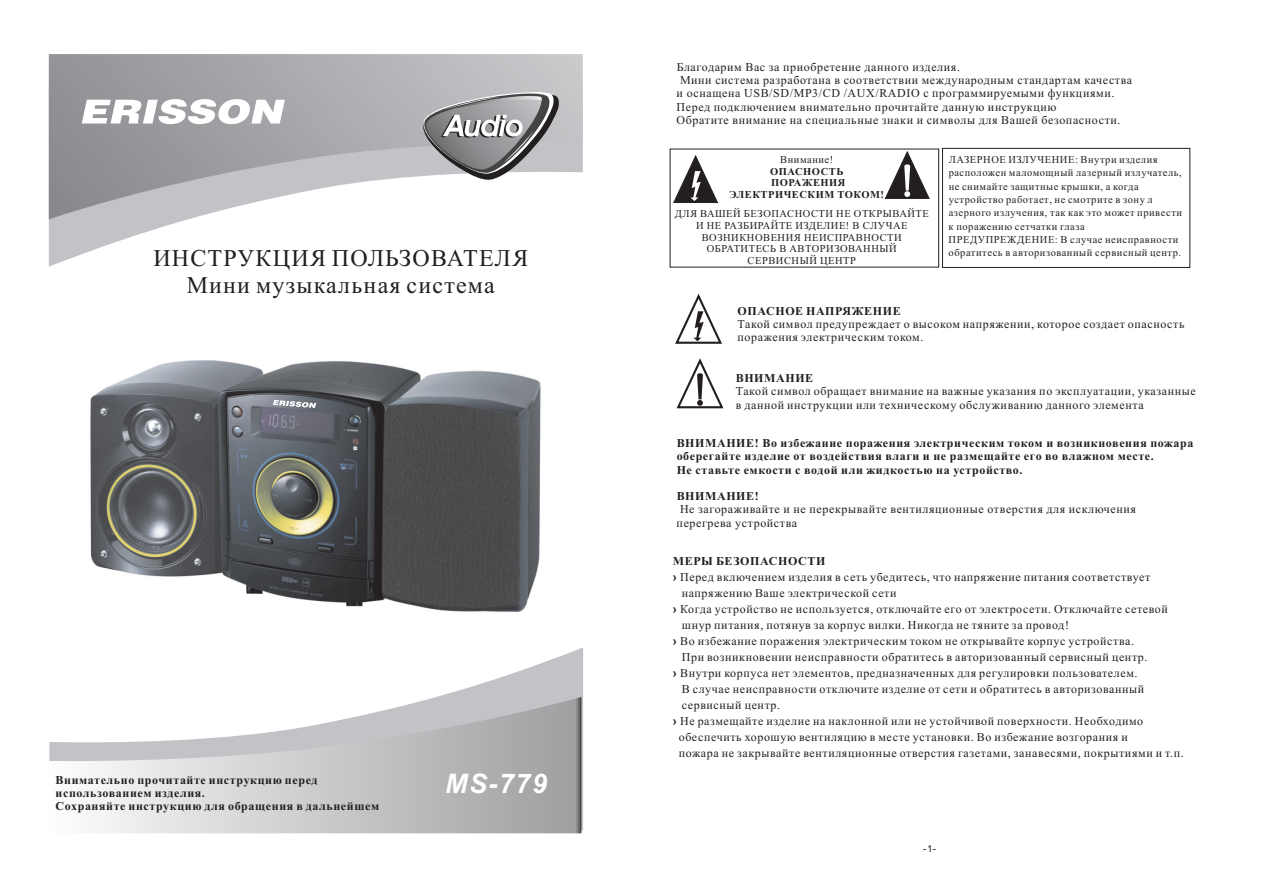
<style>
.page{position:relative;width:1263px;height:893px;background:#fff}
.page>*{position:absolute;margin:0;border:0;box-sizing:border-box;transform-origin:0 0}
.t1{font:italic 700 27px "Arial";color:#fff}
.t2{font:24px/26.5px "Times New Roman";letter-spacing:.05em;color:#231f20;text-align:center}
.t3{font:12px/13.4px "Times New Roman";letter-spacing:.05em;color:#231f20}
.t4{font:700 12px/13.4px "Times New Roman";letter-spacing:.05em;color:#231f20}
.t5{font:10.5px/13.4px "Times New Roman";letter-spacing:.05em;color:#231f20}
.t6{font:700 10.5px/11.7px "Times New Roman";letter-spacing:.05em;color:#231f20;text-align:center}
.t7{font:9.75px "Arial";color:#231f20}
.t8{font:5.4px "Arial";color:#231f20}
.s1{font-family:"Arial";font-weight:700}
</style>
<div class="page">
<svg style="left:49px;top:219px;width:140px;height:48px"></svg>
<svg style="left:49px;top:54px;width:534px;height:165px"></svg>
<svg style="left:437px;top:647px;width:146px;height:183px"></svg>
<svg style="left:49px;top:697px;width:532px;height:136px"></svg>
<svg style="left:417px;top:86px;width:143px;height:94px;background:#a3a3a5"></svg>
<svg style="left:82px;top:99px;width:203px;height:25px"></svg>
<div style="left:942px;top:148px;width:248px;height:120px;border:1px solid #231f20"></div>
<svg style="left:673px;top:156px;width:45px;height:47px"></svg>
<svg style="left:885px;top:151px;width:44px;height:48px"></svg>
<svg style="left:675px;top:294px;width:47px;height:50px"></svg>
<svg style="left:676px;top:358px;width:48px;height:51px"></svg>
<img style="left:90px;top:360px;width:451px;height:252px">
<svg style="left:273px;top:400px;width:43px;height:8px"></svg>
<h2 class="t2" style="left:153px;top:247px;width:376px">ИНСТРУКЦИЯ ПОЛЬЗОВАТЕЛЯ<br>Мини музыкальная система</h2>
<p class="t4" style="left:56px;top:774px;width:325px">Внимательно прочитайте инструкцию перед использованием изделия.<br>Сохраняйте инструкцию для обращения в дальнейшем</p>
<h1 class="t1" style="left:445px;top:773px;width:104px">MS-779</h1>
<p class="t3" style="left:677px;top:61px;width:457px">Благодарим Вас за приобретение данного изделия.<br>Мини система разработана в соответствии международным стандартам качества и оснащена USB/SD/MP3/CD /AUX/RADIO с программируемыми функциями.<br>Перед подключением внимательно прочитайте данную инструкцию<br>Обратите внимание на специальные знаки и символы для Вашей безопасности.</p>
<p class="t5" style="left:949px;top:154px;width:235px">ЛАЗЕРНОЕ ИЗЛУЧЕНИЕ: Внутри изделия расположен маломощный лазерный излучатель, не снимайте защитные крышки, а когда устройство работает, не смотрите в зону л азерного излучения, так как это может привести к поражению сетчатки глаза ПРЕДУПРЕЖДЕНИЕ: В случае неисправности обратитесь в авторизованный сервисный центр.</p>
<p class="t5" style="left:780px;top:154px;width:55px">Внимание!</p>
<p class="t6" style="left:729px;top:167px;width:156px">ОПАСНОСТЬ<br>ПОРАЖЕНИЯ<br>ЭЛЕКТРИЧЕСКИМ ТОКОМ!</p>
<p class="t5" style="left:675px;top:209px;width:256px;line-height:11.7px;text-align:center">ДЛЯ ВАШЕЙ БЕЗОПАСНОСТИ НЕ ОТКРЫВАЙТЕ<br>И НЕ РАЗБИРАЙТЕ ИЗДЕЛИЕ! В СЛУЧАЕ<br>ВОЗНИКНОВЕНИЯ НЕИСПРАВНОСТИ<br>ОБРАТИТЕСЬ В АВТОРИЗОВАННЫЙ<br>СЕРВИСНЫЙ ЦЕНТР</p>
<p class="t4" style="left:738px;top:305px;width:165px">ОПАСНОЕ НАПРЯЖЕНИЕ</p>
<p class="t3" style="left:738px;top:319px;width:448px">Такой символ предупреждает о высоком напряжении, которое создает опасность поражения электрическим током.</p>
<p class="t4" style="left:736px;top:373px;width:79px">ВНИМАНИЕ</p>
<p class="t3" style="left:736px;top:386px;width:462px">Такой символ обращает внимание на важные указания по эксплуатации, указанные в данной инструкции или техническому обслуживанию данного элемента</p>
<p class="t4" style="left:677px;top:438px;width:518px">ВНИМАНИЕ! Во избежание поражения электрическим током и возникновения пожара оберегайте изделие от воздействия влаги и не размещайте его во влажном месте.<br>Не ставьте емкости с водой или жидкостью на устройство.</p>
<p class="t4" style="left:677px;top:491px;width:84px">ВНИМАНИЕ!</p>
<p class="t3" style="left:677px;top:504px;width:461px">Не загораживайте и не перекрывайте вентиляционные отверстия для исключения перегрева устройства</p>
<p class="t4" style="left:673px;top:556px;width:154px">МЕРЫ БЕЗОПАСНОСТИ</p>
<p class="t3" style="left:673px;top:572px;width:479px"><span class="s1">›</span> Перед включением изделия в сеть убедитесь, что напряжение питания соответствует</p>
<p class="t3" style="left:682px;top:588px;width:216px">напряжению Ваше электрической сети</p>
<p class="t3" style="left:673px;top:604px;width:497px"><span class="s1">›</span> Когда устройство не используется, отключайте его от электросети. Отключайте сетевой</p>
<p class="t3" style="left:682px;top:620px;width:389px">шнур питания, потянув за корпус вилки. Никогда не тяните за провод!</p>
<p class="t3" style="left:673px;top:636px;width:463px"><span class="s1">›</span> Во избежание поражения электрическим током не открывайте корпус устройства.</p>
<p class="t3" style="left:682px;top:651px;width:467px">При возникновении неисправности обратитесь в авторизованный сервисный центр.</p>
<p class="t3" style="left:673px;top:667px;width:466px"><span class="s1">›</span> Внутри корпуса нет элементов, предназначенных для регулировки пользователем.</p>
<p class="t3" style="left:682px;top:683px;width:464px">В случае неисправности отключите изделие от сети и обратитесь в авторизованный</p>
<p class="t3" style="left:682px;top:699px;width:100px">сервисный центр.</p>
<p class="t3" style="left:673px;top:715px;width:472px"><span class="s1">›</span> Не размещайте изделие на наклонной или не устойчивой поверхности. Необходимо</p>
<p class="t3" style="left:679px;top:731px;width:451px">обеспечить хорошую вентиляцию в месте установки. Во избежание возгорания и</p>
<p class="t3" style="left:679px;top:747px;width:506px">пожара не закрывайте вентиляционные отверстия газетами, занавесями, покрытиями и т.п.</p>
<p class="t8" style="left:1033px;top:323px;width:3px">,</p>
<p class="t7" style="left:923px;top:845px;width:14px">-1-</p>
</div>
